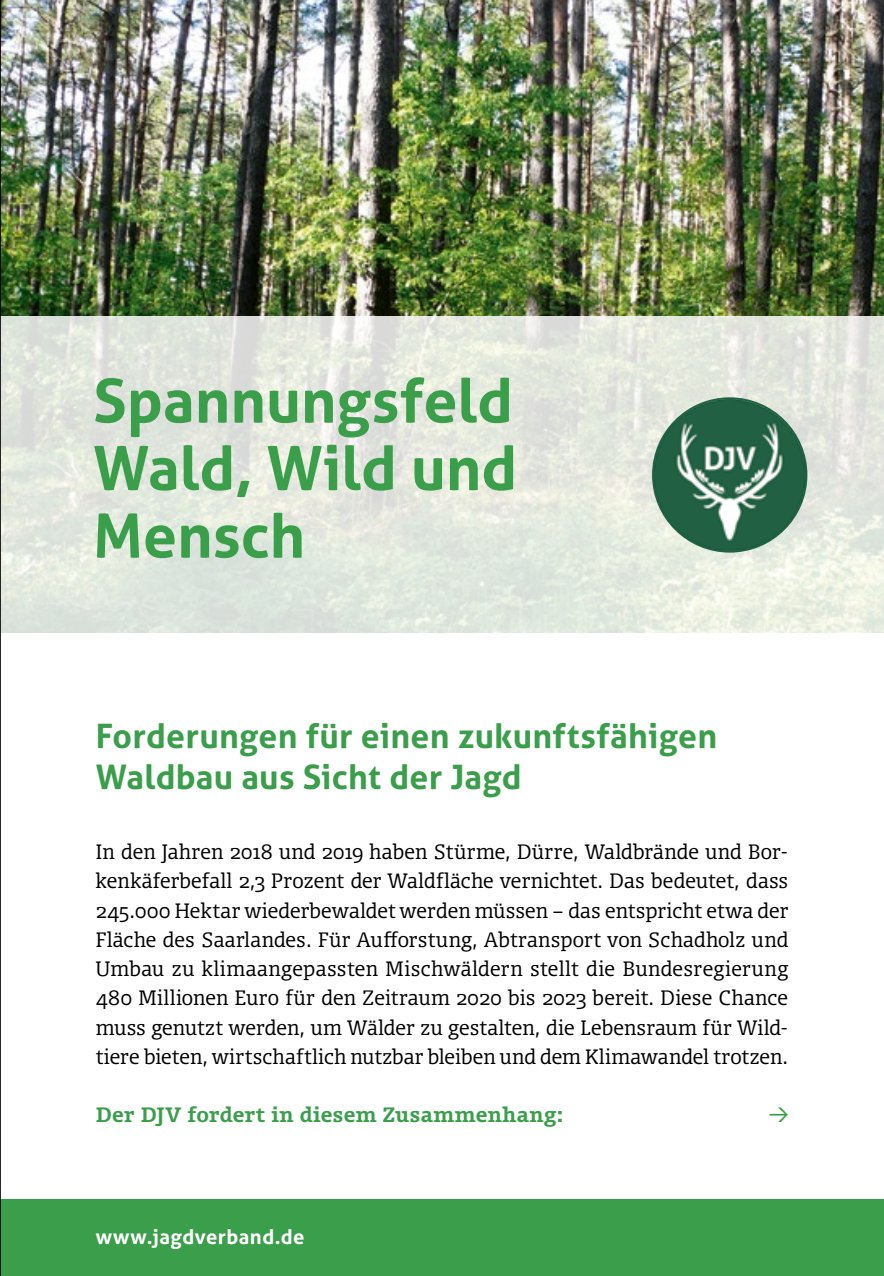
<style>
.page{position:relative;width:884px;height:1276px;background:#fff}
.page>*{position:absolute;margin:0;border:0;box-sizing:border-box;transform-origin:0 0}
.t1{font:700 60.75px/67.5px "Aller";color:#3a9e4b;text-align:justify}
.t2{font:700 33.75px/40.5px "Aller";letter-spacing:.01em;color:#3a9e4b}
.t3{font:700 20.25px "Aller";letter-spacing:.02em;color:#fff}
.t4{font:300 19.8px/29.2px "Olsen Pro";letter-spacing:.01em;color:#000;text-align:justify}
.t5{font:700 19.8px "Olsen Pro";letter-spacing:.015em;color:#3a9e4b}
.t6{font:300 19.8px "Olsen Pro";color:#3a9e4b}
</style>
<div class="page">
<img style="left:1px;top:0;width:882px;height:317px">
<svg style="left:1px;top:317px;width:882px;height:316px;background:#e3e8df"></svg>
<img style="left:652px;top:398px;width:154px;height:154px;border-radius:77px">
<div style="left:0;top:1199px;width:883px;height:77px;background:#3a9e4b"></div>
<hr style="left:0;top:0;width:1px;height:1276px;background:#000">
<h1 class="t1" style="left:93px;top:367px;width:425px">Spannungsfeld Wald, Wild und Mensch</h1>
<h2 class="t2" style="left:96px;top:716px;width:623px">Forderungen für einen zukunftsfähigen<br>Waldbau aus Sicht der Jagd</h2>
<p class="t4" style="left:96px;top:836px;width:694px">In den Jahren 2018 und 2019 haben Stürme, Dürre, Waldbrände und Bor&shy;kenkäferbefall 2,3 Prozent der Waldfläche vernichtet. Das bedeutet, dass 245.000 Hektar wiederbewaldet werden müssen – das entspricht etwa der Fläche des Saarlandes. Für Aufforstung, Abtransport von Schadholz und Umbau zu klimaangepassten Mischwäldern stellt die Bundesregierung 480 Millionen Euro für den Zeitraum 2020 bis 2023 bereit. Diese Chance muss genutzt werden, um Wälder zu gestalten, die Lebensraum für Wild&shy;tiere bieten, wirtschaftlich nutzbar bleiben und dem Klimawandel trotzen.</p>
<p class="t5" style="left:96px;top:1100px;width:469px">Der DJV fordert in diesem Zusammenhang:</p>
<p class="t6" style="left:769px;top:1101px;width:20px">→</p>
<p class="t3" style="left:96px;top:1223px;width:210px">www.jagdverband.de</p>
</div>
